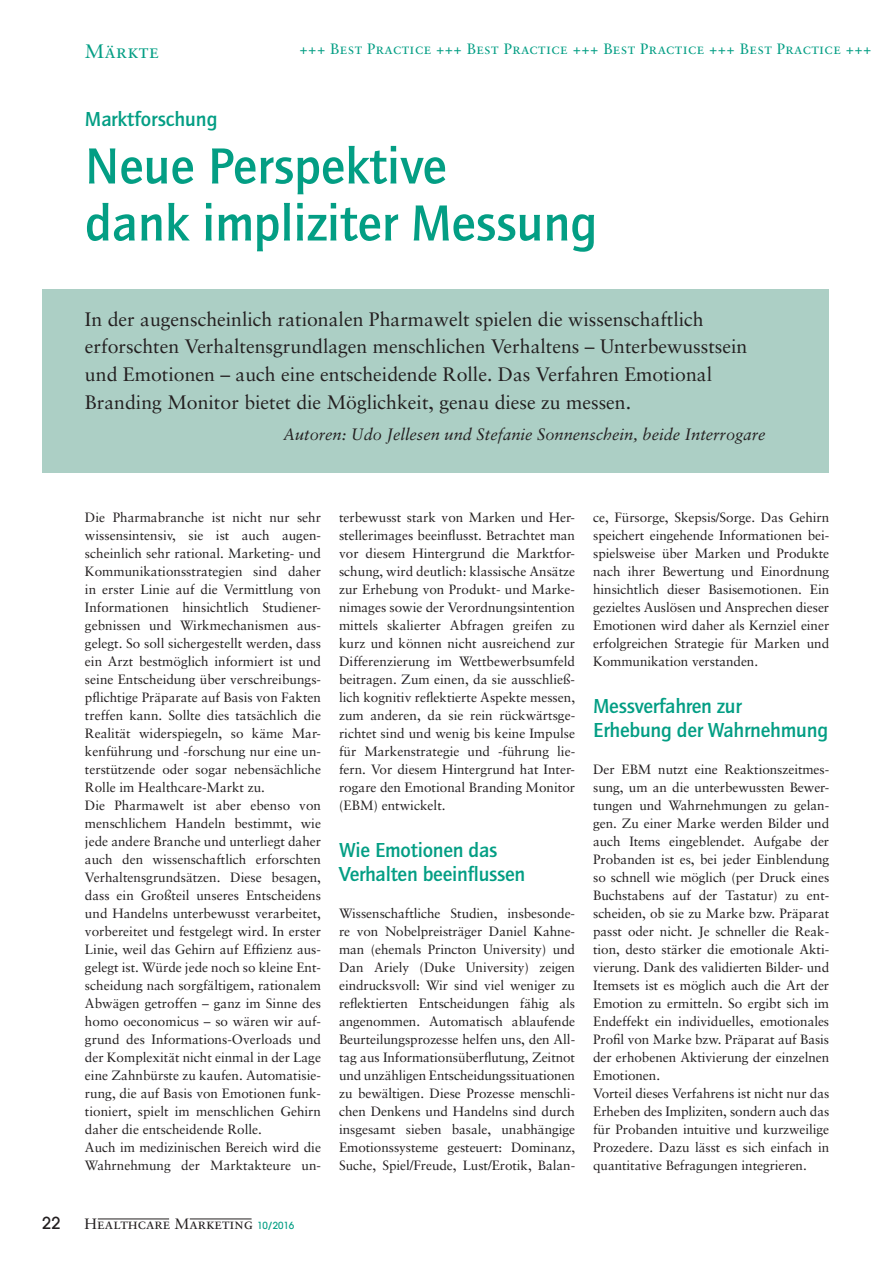
<style>
.page{position:relative;width:893px;height:1263px;background:#fff}
.page>*{position:absolute;margin:0;border:0;box-sizing:border-box;transform-origin:0 0}
.t1{font:500 52.5px/57px "Quay Sans ITC Std";color:#039e84}
.t2{font:500 21px/24px "Quay Sans ITC Std";letter-spacing:-.01em;color:#039e84}
.t3{font:19.5px/27.8px "Sabon";color:#231f20}
.t4{font:19.5px "Sabon Roman SC";letter-spacing:.025em;color:#039e84}
.t5{font:italic 16.5px "Sabon";color:#231f20}
.t6{font:500 16.5px "Avant Garde";color:#231f20}
.t7{font:15px "Sabon Roman SC";letter-spacing:.025em;color:#039e84}
.t8{font:15px "Sabon Roman SC";color:#231f20}
.t9{font:13.5px/18px "Sabon";color:#231f20;text-align:justify}
.s1{font-family:"Avant Garde";font-weight:500;font-size:9.75px;color:#039e84}
</style>
<div class="page">
<hr style="left:98px;top:1219px;width:71px;height:1px;background:#231f20">
<hr style="left:190px;top:1219px;width:62px;height:1px;background:#231f20">
<div style="left:42px;top:289px;width:787px;height:184px;background:#accfc5"></div>
<h3 class="t4" style="left:85px;top:43px;width:75px">Märkte</h3>
<p class="t7" style="left:300px;top:43px;width:573px">+++ Best Practice +++ Best Practice +++ Best Practice +++ Best Practice +++</p>
<h2 class="t2" style="left:85px;top:109px;width:134px">Marktforschung</h2>
<h1 class="t1" style="left:85px;top:141px;width:514px">Neue Perspektive<br>dank impliziter Messung</h1>
<p class="t3" style="left:85px;top:307px;width:664px">In der augenscheinlich rationalen Pharmawelt spielen die wissenschaftlich erforschten Verhaltensgrundlagen menschlichen Verhaltens – Unterbewusstsein und Emotionen – auch eine entscheidende Rolle. Das Verfahren Emotional Branding Monitor bietet die Möglichkeit, genau diese zu messen.</p>
<p class="t5" style="left:283px;top:428px;width:484px">Autoren: Udo Jellesen und Stefanie Sonnenschein, beide Interrogare</p>
<p class="t9" style="left:85px;top:510px;width:238px;text-align:left">Die Pharmabranche ist nicht nur sehr wissensintensiv, sie ist auch augen&shy;scheinlich sehr rational. Marketing- und Kommunikationsstrategien sind daher in erster Linie auf die Vermittlung von Informationen hinsichtlich Studiener&shy;gebnissen und Wirkmechanismen aus&shy;gelegt. So soll sichergestellt werden, dass ein Arzt bestmöglich informiert ist und seine Entscheidung über verschreibungs&shy;pflichtige Präparate auf Basis von Fakten treffen kann. Sollte dies tatsächlich die Realität widerspiegeln, so käme Mar&shy;kenführung und -forschung nur eine un&shy;terstützende oder sogar nebensächliche Rolle im Healthcare-Markt zu.<br>Die Pharmawelt ist aber ebenso von menschlichem Handeln bestimmt, wie jede andere Branche und unterliegt daher auch den wissenschaftlich erforschten Verhaltensgrundsätzen. Diese besagen, dass ein Großteil unseres Entscheidens und Handelns unterbewusst verarbeitet, vorbereitet und festgelegt wird. In erster Linie, weil das Gehirn auf Effizienz aus&shy;gelegt ist. Würde jede noch so kleine Ent&shy;scheidung nach sorgfältigem, rationalem Abwägen getroffen – ganz im Sinne des homo oeconomicus – so wären wir auf&shy;grund des Informations-Overloads und der Komplexität nicht einmal in der Lage eine Zahnbürste zu kaufen. Automatisie&shy;rung, die auf Basis von Emotionen funk&shy;tioniert, spielt im menschlichen Gehirn daher die entscheidende Rolle.<br>Auch im medizinischen Bereich wird die Wahrnehmung der Marktakteure un-</p>
<p class="t9" style="left:339px;top:509px;width:238px">terbewusst stark von Marken und Her&shy;stellerimages beeinflusst. Betrachtet man vor diesem Hintergrund die Marktfor&shy;schung, wird deutlich: klassische Ansätze zur Erhebung von Produkt- und Marke&shy;nimages sowie der Verordnungsintention mittels skalierter Abfragen greifen zu kurz und können nicht ausreichend zur Differenzierung im Wettbewerbsumfeld beitragen. Zum einen, da sie ausschließ&shy;lich kognitiv reflektierte Aspekte messen, zum anderen, da sie rein rückwärtsge&shy;richtet sind und wenig bis keine Impulse für Markenstrategie und -führung lie&shy;fern. Vor diesem Hintergrund hat Inter&shy;rogare den Emotional Branding Monitor (EBM) entwickelt.</p>
<h2 class="t2" style="left:339px;top:840px;width:188px">Wie Emotionen das<br>Verhalten beeinflussen</h2>
<p class="t9" style="left:339px;top:906px;width:238px">Wissenschaftliche Studien, insbesonde&shy;re von Nobelpreisträger Daniel Kahne&shy;man (ehemals Princton University) und Dan Ariely (Duke University) zeigen eindrucksvoll: Wir sind viel weniger zu reflektierten Entscheidungen fähig als angenommen. Automatisch ablaufende Beurteilungsprozesse helfen uns, den All&shy;tag aus Informationsüberflutung, Zeitnot und unzähligen Entscheidungssituationen zu bewältigen. Diese Prozesse menschli&shy;chen Denkens und Handelns sind durch insgesamt sieben basale, unabhängige Emotionssysteme gesteuert: Dominanz, Suche, Spiel/Freude, Lust/Erotik, Balan-</p>
<p class="t6" style="left:42px;top:1217px;width:20px">22</p>
<p class="t8" style="left:85px;top:1218px;width:211px">Healthcare Marketing <span class="s1">10/2016</span></p>
<p class="t9" style="left:593px;top:509px;width:238px">ce, Fürsorge, Skepsis/Sorge. Das Gehirn speichert eingehende Informationen bei&shy;spielsweise über Marken und Produkte nach ihrer Bewertung und Einordnung hinsichtlich dieser Basisemotionen. Ein gezieltes Auslösen und Ansprechen dieser Emotionen wird daher als Kernziel einer erfolgreichen Strategie für Marken und Kommunikation verstanden.</p>
<h2 class="t2" style="left:593px;top:696px;width:236px">Messverfahren zur<br>Erhebung der Wahrnehmung</h2>
<p class="t9" style="left:593px;top:762px;width:238px;text-align:left">Der EBM nutzt eine Reaktionszeitmes&shy;sung, um an die unterbewussten Bewer&shy;tungen und Wahrnehmungen zu gelan&shy;gen. Zu einer Marke werden Bilder und auch Items eingeblendet. Aufgabe der Probanden ist es, bei jeder Einblendung so schnell wie möglich (per Druck eines Buchstabens auf der Tastatur) zu ent&shy;scheiden, ob sie zu Marke bzw. Präparat passt oder nicht. Je schneller die Reak&shy;tion, desto stärker die emotionale Akti&shy;vierung. Dank des validierten Bilder- und Itemsets ist es möglich auch die Art der Emotion zu ermitteln. So ergibt sich im Endeffekt ein individuelles, emotionales Profil von Marke bzw. Präparat auf Basis der erhobenen Aktivierung der einzelnen Emotionen.<br>Vorteil dieses Verfahrens ist nicht nur das Erheben des Impliziten, sondern auch das für Probanden intuitive und kurzweilige Prozedere. Dazu lässt es sich einfach in quantitative Befragungen integrieren.</p>
</div>
